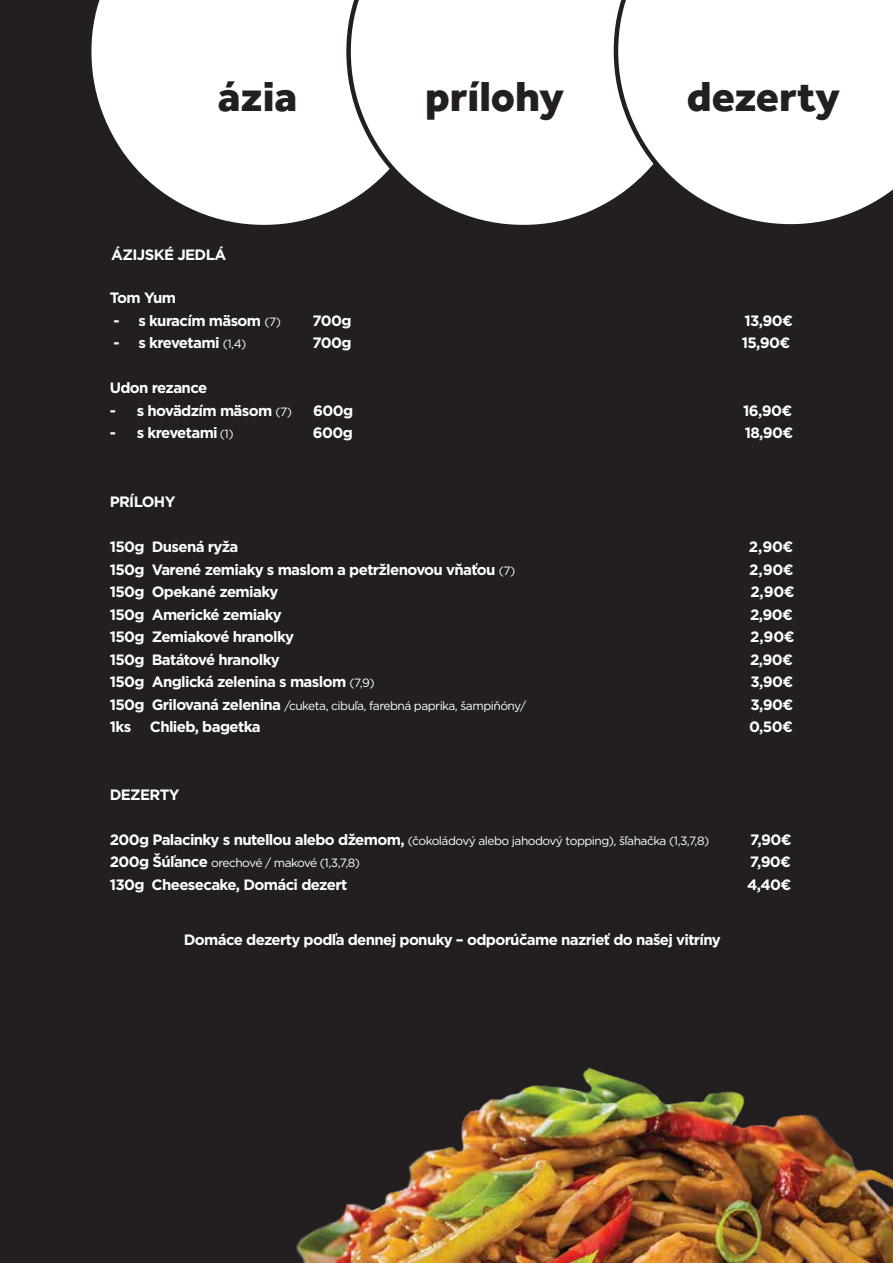
<style>
.page{position:relative;width:893px;height:1263px;background:#231f20}
.page>*{position:absolute;margin:0;border:0;box-sizing:border-box;transform-origin:0 0}
.t1{font:800 43.5px "Effra";color:#231f20}
.t2{font:700 15px "Gotham";letter-spacing:-.04em;color:#fff}
.t3{font:12px "Gotham";letter-spacing:-.04em;color:#fff}
.s1{font-weight:400;font-size:12px}
.s2{font-weight:700;font-size:15px}
</style>
<div class="page">
<svg style="left:91px;top:0;width:253px;height:225px;background:#e3e2e3"></svg>
<svg style="left:344px;top:0;width:267px;height:225px;background:#e9e9e9"></svg>
<svg style="left:611px;top:0;width:282px;height:225px;background:#e7e7e7"></svg>
<img style="left:295px;top:1067px;width:598px;height:196px">
<h1 class="t1" style="left:218px;top:69px;width:81px">ázia</h1>
<h1 class="t1" style="left:425px;top:69px;width:141px">prílohy</h1>
<h1 class="t1" style="left:687px;top:69px;width:155px">dezerty</h1>
<p class="t2" style="left:111px;top:245px;width:116px">ÁZIJSKÉ JEDLÁ</p>
<p class="t2" style="left:110px;top:288px;width:68px">Tom Yum</p>
<p class="t2" style="left:114px;top:310px;width:169px">- s kuracím mäsom <span class="s1">(7)</span></p>
<p class="t2" style="left:312px;top:310px;width:41px">700g</p>
<p class="t2" style="left:744px;top:310px;width:50px">13,90€</p>
<p class="t2" style="left:114px;top:333px;width:134px">- s krevetami <span class="s1">(1,4)</span></p>
<p class="t2" style="left:312px;top:333px;width:41px">700g</p>
<p class="t2" style="left:742px;top:333px;width:50px">15,90€</p>
<p class="t2" style="left:110px;top:378px;width:99px">Udon rezance</p>
<p class="t2" style="left:110px;top:400px;width:184px">- s hovädzím mäsom <span class="s1">(7)</span></p>
<p class="t2" style="left:313px;top:400px;width:42px">600g</p>
<p class="t2" style="left:743px;top:400px;width:51px">16,90€</p>
<p class="t2" style="left:110px;top:423px;width:125px">- s krevetami <span class="s1">(1)</span></p>
<p class="t2" style="left:313px;top:423px;width:42px">600g</p>
<p class="t2" style="left:745px;top:423px;width:50px">18,90€</p>
<p class="t2" style="left:110px;top:492px;width:67px">PRÍLOHY</p>
<p class="t2" style="left:110px;top:537px;width:130px">150g Dusená ryža</p>
<p class="t2" style="left:749px;top:537px;width:46px">2,90€</p>
<p class="t2" style="left:110px;top:559px;width:407px">150g Varené zemiaky s maslom a petržlenovou vňaťou <span class="s1">(7)</span></p>
<p class="t2" style="left:749px;top:559px;width:46px">2,90€</p>
<p class="t2" style="left:110px;top:582px;width:170px">150g Opekané zemiaky</p>
<p class="t2" style="left:750px;top:582px;width:46px">2,90€</p>
<p class="t2" style="left:110px;top:604px;width:174px">150g Americké zemiaky</p>
<p class="t2" style="left:750px;top:604px;width:44px">2,90€</p>
<p class="t2" style="left:110px;top:627px;width:186px">150g Zemiakové hranolky</p>
<p class="t2" style="left:750px;top:627px;width:46px">2,90€</p>
<p class="t2" style="left:110px;top:649px;width:172px">150g Batátové hranolky</p>
<p class="t2" style="left:750px;top:649px;width:44px">2,90€</p>
<p class="t2" style="left:110px;top:672px;width:266px">150g Anglická zelenina s maslom <span class="s1">(7,9)</span></p>
<p class="t2" style="left:751px;top:672px;width:44px">3,90€</p>
<p class="t3" style="left:110px;top:698px;width:418px"><span class="s2">150g Grilovaná zelenina</span> /cuketa, cibuľa, farebná paprika, šampiňóny/</p>
<p class="t2" style="left:751px;top:694px;width:44px">3,90€</p>
<p class="t2" style="left:110px;top:717px;width:152px">1ks Chlieb, bagetka</p>
<p class="t2" style="left:749px;top:717px;width:45px">0,50€</p>
<p class="t2" style="left:110px;top:784px;width:71px">DEZERTY</p>
<p class="t3" style="left:110px;top:833px;width:601px"><span class="s2">200g Palacinky s nutellou alebo džemom,</span> (čokoládový alebo jahodový topping), šľahačka (1,3,7,8)</p>
<p class="t2" style="left:750px;top:829px;width:43px">7,90€</p>
<p class="t3" style="left:110px;top:855px;width:252px"><span class="s2">200g Šúľance</span> orechové / makové (1,3,7,8)</p>
<p class="t2" style="left:750px;top:852px;width:43px">7,90€</p>
<p class="t2" style="left:110px;top:874px;width:239px">130g Cheesecake, Domáci dezert</p>
<p class="t2" style="left:747px;top:874px;width:46px">4,40€</p>
<p class="t2" style="left:184px;top:930px;width:539px">Domáce dezerty podľa dennej ponuky – odporúčame nazrieť do našej vitríny</p>
</div>
